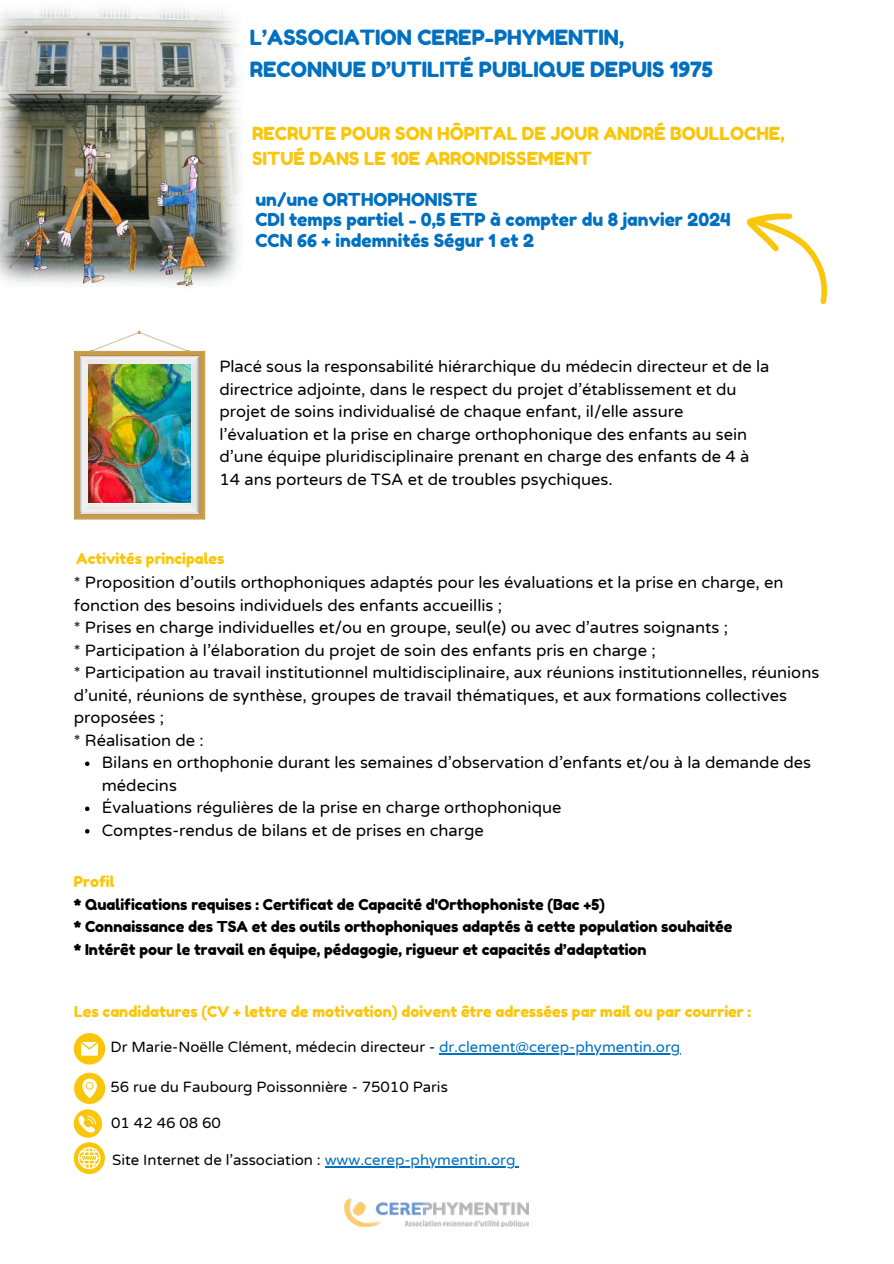
<style>
.page{position:relative;width:894px;height:1264px;background:#fff}
.page>*{position:absolute;margin:0;border:0;box-sizing:border-box;transform-origin:0 0}
.t1{font:21px/31.5px "Fredoka One";color:#0070c0}
.t2{font:18px/24.8px "Fredoka One";color:#fac60b}
.t3{font:17.85px/20.2px "Fredoka One";color:#0070c0}
.t4{font:16.5px/22.5px "Varela Round";color:#000}
.t5{font:15px/22.5px "Fredoka One";color:#000}
.t6{font:15px "Varela Round";color:#000}
.t7{font:15px "Fredoka One";color:#fac60b}
.s1{color:#0070c0}
</style>
<div class="page">
<img style="left:344px;top:1198px;width:184px;height:28px">
<svg style="left:74px;top:1033px;width:31px;height:31px"></svg>
<svg style="left:74px;top:1109px;width:31px;height:64px"></svg>
<svg style="left:74px;top:1072px;width:31px;height:31px"></svg>
<hr style="left:324px;top:1166px;width:191px;height:1px;background:#0070c0">
<hr style="left:439px;top:1053px;width:176px;height:1px;background:#0070c0">
<hr style="left:615px;top:1053px;width:65px;height:1px;background:#0070c0">
<img style="left:0;top:7px;width:240px;height:281px">
<svg style="left:74px;top:331px;width:131px;height:188px"></svg>
<hr style="left:88px;top:365px;width:103px;height:1px;background:#fff">
<hr style="left:88px;top:505px;width:103px;height:1px;background:#fff">
<img style="left:89px;top:364px;width:101px;height:139px">
<svg style="left:746px;top:213px;width:81px;height:91px"></svg>
<svg style="left:85px;top:761px;width:4px;height:5px"></svg>
<svg style="left:85px;top:806px;width:4px;height:5px"></svg>
<svg style="left:85px;top:829px;width:4px;height:4px"></svg>
<p class="t1" style="left:250px;top:22px;width:464px">L’ASSOCIATION CEREP-PHYMENTIN,<br>RECONNUE D’UTILITÉ PUBLIQUE DEPUIS 1975</p>
<p class="t2" style="left:252px;top:121px;width:534px">RECRUTE POUR SON HÔPITAL DE JOUR ANDRÉ BOULLOCHE,<br>SITUÉ DANS LE 10E ARRONDISSEMENT</p>
<p class="t3" style="left:255px;top:189px;width:476px">un/une ORTHOPHONISTE<br>CDI temps partiel - 0,5 ETP à compter du 8 janvier 2024<br>CCN 66 + indemnités Ségur 1 et 2</p>
<p class="t4" style="left:219px;top:356px;width:551px">Placé sous la responsabilité hiérarchique du médecin directeur et de la directrice adjointe, dans le respect du projet d’établissement et du projet de soins individualisé de chaque enfant, il/elle assure l’évaluation et la prise en charge orthophonique des enfants au sein d’une équipe pluridisciplinaire prenant en charge des enfants de 4 à 14 ans porteurs de TSA et de troubles psychiques.</p>
<p class="t7" style="left:76px;top:549px;width:150px">Activités principales</p>
<p class="t4" style="left:74px;top:571px;width:746px">* Proposition d’outils orthophoniques adaptés pour les évaluations et la prise en charge, en fonction des besoins individuels des enfants accueillis ;<br>* Prises en charge individuelles et/ou en groupe, seul(e) ou avec d’autres soignants ;<br>* Participation à l’élaboration du projet de soin des enfants pris en charge ;<br>* Participation au travail institutionnel multidisciplinaire, aux réunions institutionnelles, réunions d’unité, réunions de synthèse, groupes de travail thématiques, et aux formations collectives proposées ;<br>* Réalisation de :</p>
<p class="t4" style="left:102px;top:751px;width:710px">Bilans en orthophonie durant les semaines d’observation d’enfants et/ou à la demande des médecins<br>Évaluations régulières de la prise en charge orthophonique<br>Comptes-rendus de bilans et de prises en charge</p>
<p class="t7" style="left:74px;top:872px;width:42px">Profil</p>
<p class="t5" style="left:74px;top:893px;width:660px">* Qualifications requises : Certificat de Capacité d'Orthophoniste (Bac +5)<br>* Connaissance des TSA et des outils orthophoniques adaptés à cette population souhaitée * Intérêt pour le travail en équipe, pédagogie, rigueur et capacités d’adaptation</p>
<p class="t7" style="left:74px;top:1002px;width:678px">Les candidatures (CV + lettre de motivation) doivent être adressées par mail ou par courrier :</p>
<p class="t6" style="left:110px;top:1038px;width:571px">Dr Marie-Noëlle Clément, médecin directeur - <span class="s1">dr.clement@cerep-phymentin.org</span></p>
<p class="t6" style="left:110px;top:1078px;width:339px">56 rue du Faubourg Poissonnière - 75010 Paris</p>
<p class="t6" style="left:111px;top:1113px;width:111px">01 42 46 08 60</p>
<p class="t6" style="left:112px;top:1151px;width:404px">Site Internet de l’association : <span class="s1">www.cerep-phymentin.org</span></p>
</div>
